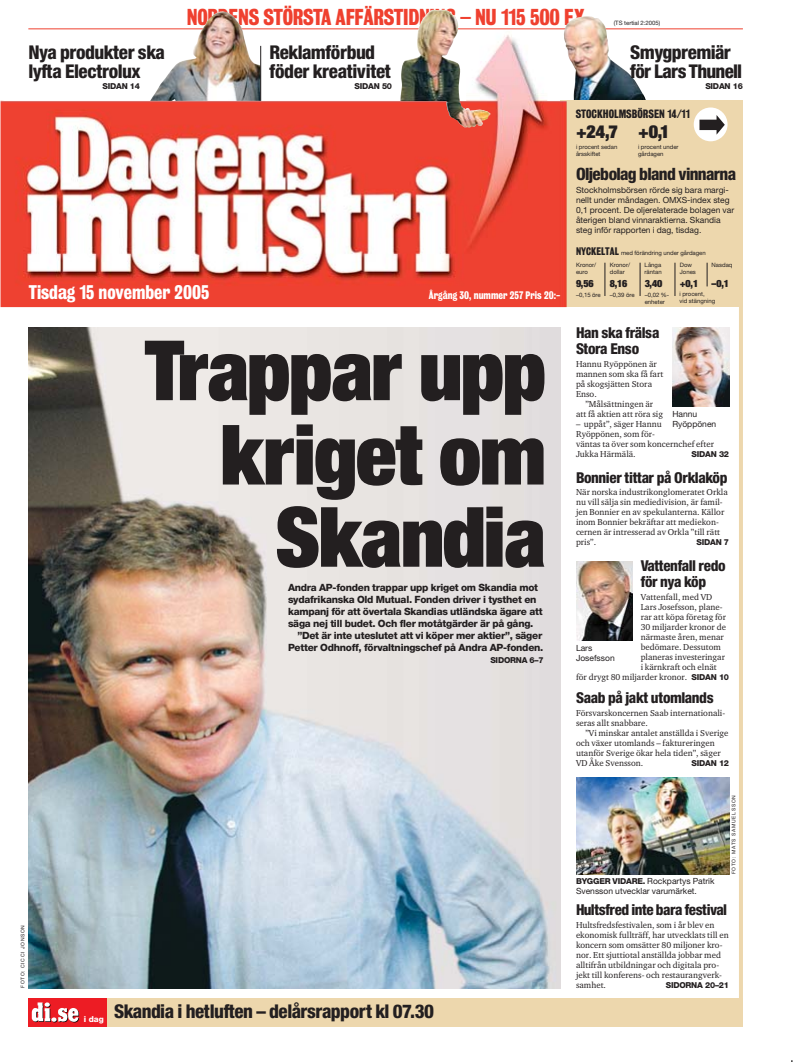
<style>
.page{position:relative;width:794px;height:1063px;background:#fff}
.page>*{position:absolute;margin:0;border:0;box-sizing:border-box;transform-origin:0 0}
.t1{font:900 expanded 83.3px/83.3px "Helvetica Neue DI";letter-spacing:-.015em;color:#231f20;text-align:right}
.t2{font:21px "Bureau Grotesque Three Seven";letter-spacing:-.015em;color:#ef402f}
.t3{font:800 condensed 19px/19px "Helvetica Neue DI";letter-spacing:-.025em;color:#231f20}
.t4{font:18px "Bureau Grotesque Three Seven";color:#fff}
.t5{font:900 expanded 18px "Helvetica Neue DI";color:#231f20}
.t6{font:800 condensed 17px "Helvetica Neue DI";letter-spacing:-.04em;color:#231f20}
.t7{font:800 condensed 15px/16px "Helvetica Neue DI";letter-spacing:-.03em;color:#231f20}
.t8{font:11px "Bureau Grotesque Three Seven";color:#231f20}
.t9{font:800 10px "Helvetica Neue";letter-spacing:-.025em;color:#231f20}
.t10{font:10px "Bureau Grotesque Three Seven";color:#fff}
.t11{font:900 expanded 10px "Helvetica Neue DI";color:#231f20}
.t12{font:8.8px/10px "Charter ITC";color:#231f20}
.t13{font:8.5px/10px "Helvetica Neue";color:#231f20}
.t14{font:800 8.2px "Helvetica Neue";letter-spacing:-.025em;color:#231f20}
.t15{font:800 8.2px "Helvetica Neue";color:#fff}
.t16{font:6px/7px "Helvetica Neue";color:#231f20}
.t17{font:5px "Helvetica Neue";letter-spacing:.14em;color:#231f20}
.s1{font-family:"Bureau Grotesque Three Seven";font-size:10px}
.s2{font-family:"Helvetica Neue";font-weight:800;font-size:8.2px}
.s3{font-weight:800;font-size:8.2px}
</style>
<div class="page">
<hr style="left:28px;top:28px;width:715px;height:1px;background:#ef402f">
<img style="left:563px;top:16px;width:83px;height:85px">
<img style="left:140px;top:11px;width:121px;height:20px">
<hr style="left:739px;top:292px;width:4px;height:734px;background:#edd7ad">
<div style="left:29px;top:998px;width:714px;height:28px;background:#edd7ad"></div>
<div style="left:560px;top:101px;width:183px;height:206px;background:#edd7ad"></div>
<img style="left:1px;top:31px;width:565px;height:276px">
<div style="left:28px;top:998px;width:79px;height:28px;background:#ed1c24"></div>
<svg style="left:32px;top:1002px;width:47px;height:20px"></svg>
<div style="left:693px;top:108px;width:34px;height:33px;background:#fff;border-radius:50%"></div>
<svg style="left:699px;top:115px;width:26px;height:20px"></svg>
<hr style="left:605px;top:263px;width:1px;height:33px;background:#231f20">
<hr style="left:640px;top:263px;width:1px;height:33px;background:#231f20">
<hr style="left:675px;top:263px;width:1px;height:33px;background:#231f20">
<svg style="left:707px;top:263px;width:1px;height:23px"></svg>
<img style="left:672px;top:327px;width:57px;height:79px">
<img style="left:576px;top:561px;width:56px;height:80px">
<img style="left:576px;top:778px;width:153px;height:96px">
<img style="left:400px;top:10px;width:92px;height:119px">
<hr style="left:260px;top:46px;width:1px;height:55px;background:#231f20">
<img style="left:28px;top:327px;width:532px;height:661px">
<h3 class="t3" style="left:28px;top:43px;width:138px">Nya produkter ska lyfta Electrolux</h3>
<p class="t14" style="left:102px;top:82px;width:39px">SIDAN 14</p>
<h2 class="t2" style="left:187px;top:4px;width:399px">NORDENS STÖRSTA AFFÄRSTIDNING – NU 115 500 EX</h2>
<h3 class="t3" style="left:269px;top:43px;width:123px">Reklamförbud föder kreativitet</h3>
<p class="t14" style="left:354px;top:82px;width:39px">SIDAN 50</p>
<p class="t16" style="left:613px;top:19px;width:48px">(TS tertial 2:2005)</p>
<h3 class="t3" style="left:630px;top:43px;width:114px">Smygpremiär för Lars Thunell</h3>
<p class="t14" style="left:705px;top:82px;width:39px">SIDAN 16</p>
<p class="t8" style="left:576px;top:107px;width:115px">STOCKHOLMSBÖRSEN 14/11</p>
<h3 class="t5" style="left:576px;top:120px;width:95px">+24,7 +0,1</h3>
<p class="t16" style="left:576px;top:143px;width:43px">i procent sedan årsskiftet</p>
<p class="t16" style="left:638px;top:143px;width:42px">i procent under gårdagen</p>
<h3 class="t6" style="left:576px;top:164px;width:162px">Oljebolag bland vinnarna</h3>
<p class="t13" style="left:576px;top:185px;width:160px">Stockholmsbörsen rörde sig bara margi&shy;nellt under måndagen. OMXS-index steg 0,1 procent. De oljerelaterade bolagen var återigen bland vinnaraktierna. Skandia steg inför rapporten i dag, tisdag.</p>
<p class="t16" style="left:576px;top:247px;width:131px;line-height:12.1px"><span class="s1">NYCKELTAL</span> med förändring under gårdagen<br>Kronor/</p>
<p class="t16" style="left:576px;top:268px;width:13px">euro</p>
<p class="t11" style="left:576px;top:277px;width:19px">9,56</p>
<p class="t16" style="left:576px;top:291px;width:26px">–0,15 öre</p>
<p class="t16" style="left:644px;top:261px;width:19px">Långa räntan</p>
<p class="t11" style="left:644px;top:277px;width:19px">3,40</p>
<p class="t16" style="left:644px;top:291px;width:26px">–0,02 %- enheter</p>
<p class="t16" style="left:610px;top:261px;width:22px">Kronor/ dollar</p>
<p class="t11" style="left:610px;top:277px;width:19px">8,16</p>
<p class="t16" style="left:610px;top:291px;width:26px">–0,39 öre</p>
<p class="t16" style="left:680px;top:261px;width:18px">Dow<br>Jones</p>
<p class="t11" style="left:680px;top:277px;width:20px">+0,1</p>
<p class="t16" style="left:711px;top:261px;width:22px">Nasdaq</p>
<p class="t11" style="left:711px;top:277px;width:19px">–0,1</p>
<h3 class="t4" style="left:29px;top:282px;width:182px">Tisdag 15 november 2005</h3>
<p class="t10" style="left:429px;top:289px;width:133px">Årgång 30, nummer 257 Pris 20:-</p>
<p class="t16" style="left:679px;top:291px;width:37px">i procent,<br>vid stängning</p>
<p class="t17" style="left:20px;top:988px;width:65px;rotate:-90deg">FOTO: CICCI JONSON</p>
<h1 class="t1" style="left:145px;top:327px;width:402px">Trappar upp kriget om<br>Skandia</h1>
<p class="t9" style="left:288px;top:581px;width:252px">Andra AP-fonden trappar upp kriget om Skandia mot</p>
<p class="t9" style="left:288px;top:593px;width:250px">sydafrikanska Old Mutual. Fonden driver i tysthet en</p>
<p class="t9" style="left:288px;top:605px;width:256px">kampanj för att övertala Skandias utländska ägare att</p>
<p class="t9" style="left:288px;top:617px;width:247px">säga nej till budet. Och fler motåtgärder är på gång.</p>
<p class="t9" style="left:297px;top:629px;width:246px">”Det är inte uteslutet att vi köper mer aktier”, säger</p>
<p class="t9" style="left:288px;top:641px;width:257px">Petter Odhnoff, förvaltningschef på Andra AP-fonden.</p>
<p class="t14" style="left:490px;top:655px;width:55px">SIDORNA 6–7</p>
<p class="t15" style="left:84px;top:1014px;width:21px">i dag</p>
<h3 class="t3" style="left:114px;top:1002px;width:321px">Skandia i hetluften – delårsrapport kl 07.30</h3>
<h3 class="t7" style="left:576px;top:324px;width:85px">Han ska frälsa<br>Stora Enso</h3>
<p class="t12" style="left:576px;top:358px;width:89px">Hannu Ryöppönen är mannen som ska få fart på skogsjätten Stora<br>Enso.</p>
<p class="t12" style="left:576px;top:398px;width:88px;text-align:center">”Målsättningen är<br>att få aktien att röra sig</p>
<p class="t12" style="left:576px;top:418px;width:140px">– uppåt”, säger Hannu<br>Ryöppönen, som för-<br>väntas ta över som koncernchef efter<br>Jukka Härmälä.</p>
<p class="t13" style="left:672px;top:408px;width:45px">Hannu<br>Ryöppönen</p>
<p class="t14" style="left:691px;top:449px;width:39px">SIDAN 32</p>
<h3 class="t7" style="left:576px;top:469px;width:153px">Bonnier tittar på Orklaköp</h3>
<p class="t12" style="left:576px;top:487px;width:153px">När norska industrikonglomeratet Orkla nu vill sälja sin mediedivision, är famil&shy;jen Bonnier en av spekulanterna. Källor inom Bonnier bekräftar att mediekon&shy;cernen är intresserad av Orkla ”till rätt pris”.</p>
<p class="t14" style="left:696px;top:538px;width:34px">SIDAN 7</p>
<h3 class="t7" style="left:640px;top:558px;width:86px">Vattenfall redo för nya köp</h3>
<p class="t12" style="left:640px;top:592px;width:73px">Vattenfall, med VD</p>
<p class="t12" style="left:640px;top:602px;width:83px">Lars Josefsson, plane-</p>
<p class="t12" style="left:640px;top:612px;width:87px">rar att köpa företag för</p>
<p class="t12" style="left:640px;top:622px;width:87px">30 miljarder kronor de</p>
<p class="t12" style="left:640px;top:632px;width:85px">närmaste åren, menar</p>
<p class="t12" style="left:640px;top:642px;width:82px">bedömare. Dessutom</p>
<p class="t12" style="left:640px;top:652px;width:86px">planeras investeringar</p>
<p class="t12" style="left:640px;top:662px;width:78px">i kärnkraft och elnät</p>
<p class="t12" style="left:576px;top:672px;width:155px">för drygt 80 miljarder kronor. <span class="s2">SIDAN 10</span></p>
<h3 class="t7" style="left:576px;top:690px;width:139px">Saab på jakt utomlands</h3>
<p class="t12" style="left:576px;top:708px;width:151px">Försvarskoncernen Saab internationali&shy;seras allt snabbare.</p>
<p class="t12" style="left:576px;top:728px;width:154px;text-indent:9px">”Vi minskar antalet anställda i Sverige och växer utomlands – faktureringen utanför Sverige ökar hela tiden”, säger VD Åke Svensson.</p>
<p class="t13" style="left:576px;top:643px;width:40px">Lars<br>Josefsson</p>
<p class="t14" style="left:691px;top:758px;width:39px">SIDAN 12</p>
<p class="t13" style="left:576px;top:876px;width:140px"><span class="s3">BYGGER VIDARE.</span> Rockpartys Patrik<br>Svensson utvecklar varumärket.</p>
<p class="t17" style="left:731px;top:874px;width:81px;rotate:-90deg">FOTO: MATS SAMUELSSON</p>
<h3 class="t7" style="left:576px;top:902px;width:152px">Hultsfred inte bara festival</h3>
<p class="t12" style="left:576px;top:920px;width:154px">Hultsfredsfestivalen, som i år blev en ekonomisk fullträff, har utvecklats till en koncern som omsätter 80 miljoner kro&shy;nor. Ett sjuttiotal anställda jobbar med alltifrån utbildningar och digitala pro&shy;jekt till konferens- och restaurangverk&shy;samhet.</p>
<p class="t14" style="left:666px;top:980px;width:65px">SIDORNA 20–21</p>
</div>
